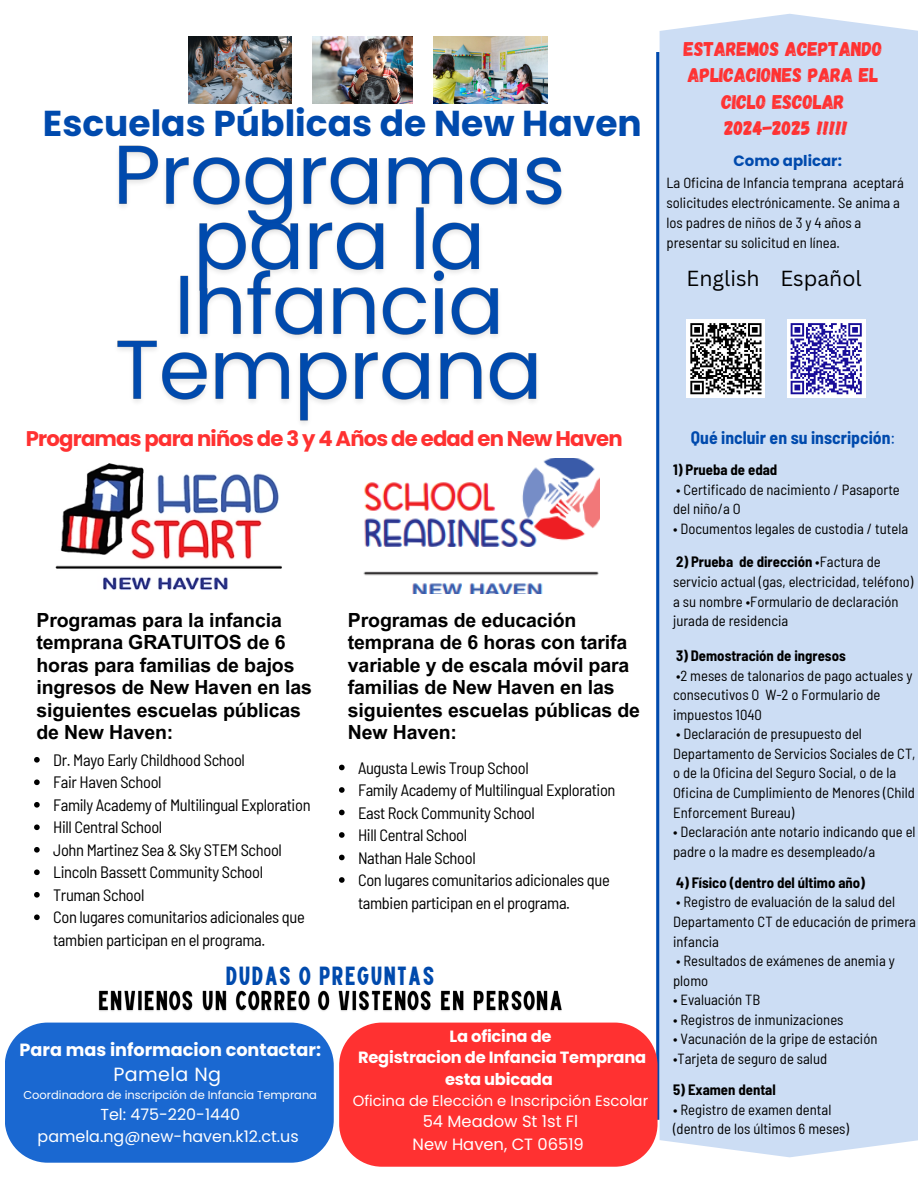
<style>
.page{position:relative;width:918px;height:1188px;background:#fff}
.page>*{position:absolute;margin:0;border:0;box-sizing:border-box;transform-origin:0 0}
.t1{font:700 36px "Poppins";color:#004aad}
.t2{font:26.25px "High Cruiser";color:#004aad}
.t3{font:700 21.15px "Poppins";letter-spacing:-.04em;color:#ff3131}
.t4{font:21.15px "Canva Sans";color:#000}
.t5{font:19.8px/26.5px "Gagalin";color:#ff3131;text-align:center}
.t6{font:700 19.5px/22.5px "Arial Unicode MS";letter-spacing:-.01em;color:#000}
.t7{font:19.05px "Poppins";letter-spacing:.02em;color:#fff}
.t8{font:700 17.7px "Poppins";color:#fff}
.t9{font:700 semi-condensed 17.7px "Barlow";color:#004aad}
.t10{font:semi-condensed 16.5px/22.5px "Barlow";letter-spacing:-.02em;color:#000}
.t11{font:700 16.35px/21.3px "Poppins";letter-spacing:-.015em;color:#fff;text-align:center}
.t12{font:16.35px "Poppins";color:#fff}
.t13{font:15.9px "Poppins";color:#fff}
.t14{font:700 15px "Poppins";color:#004aad}
.t15{font:14.85px "Poppins";color:#fff}
.t16{font:semi-condensed 14.7px/19.5px "Barlow";color:#000}
.t17{font:700 semi-condensed 14.7px "Barlow";color:#000}
.t18{font:11.4px "Poppins";color:#fff}
.s1{font-weight:400}
.s2{font-weight:700}
</style>
<div class="page">
<img style="left:188px;top:37px;width:104px;height:66px">
<img style="left:433px;top:37px;width:114px;height:66px">
<img style="left:313px;top:37px;width:100px;height:66px">
<img style="left:55px;top:463px;width:227px;height:127px">
<img style="left:363px;top:459px;width:236px;height:135px">
<svg style="left:656px;top:52px;width:4px;height:1068px"></svg>
<div style="left:660px;top:14px;width:258px;height:1143px;background:#ccddf4"></div>
<div style="left:5px;top:1023px;width:329px;height:140px;background:#1a68d1"></div>
<svg style="left:339px;top:765px;width:6px;height:5px"></svg>
<svg style="left:339px;top:787px;width:6px;height:6px"></svg>
<svg style="left:339px;top:810px;width:6px;height:5px"></svg>
<svg style="left:339px;top:832px;width:6px;height:6px"></svg>
<svg style="left:339px;top:855px;width:6px;height:5px"></svg>
<svg style="left:339px;top:877px;width:6px;height:6px"></svg>
<img style="left:117px;top:145px;width:445px;height:279px">
<svg style="left:34px;top:757px;width:6px;height:6px"></svg>
<svg style="left:34px;top:779px;width:6px;height:6px"></svg>
<svg style="left:34px;top:802px;width:6px;height:6px"></svg>
<svg style="left:34px;top:824px;width:6px;height:6px"></svg>
<svg style="left:34px;top:847px;width:6px;height:6px"></svg>
<svg style="left:34px;top:869px;width:6px;height:6px"></svg>
<svg style="left:34px;top:892px;width:6px;height:6px"></svg>
<svg style="left:34px;top:914px;width:6px;height:6px"></svg>
<div style="left:339px;top:1023px;width:318px;height:144px;background:#ff3131"></div>
<img style="left:98px;top:990px;width:464px;height:21px">
<div style="left:687px;top:319px;width:78px;height:79px;background:#fff"></div>
<svg style="left:690px;top:323px;width:72px;height:72px"></svg>
<div style="left:787px;top:319px;width:79px;height:79px;background:#fff"></div>
<svg style="left:790px;top:323px;width:72px;height:72px"></svg>
<p class="t1" style="left:43px;top:98px;width:600px">Escuelas Públicas de New Haven</p>
<p class="t5" style="left:684px;top:35px;width:200px">ESTAREMOS ACEPTANDO<br>APLICACIONES PARA EL<br>CICLO ESCOLAR<br>2024-2025 !!!!!</p>
<p class="t14" style="left:734px;top:150px;width:110px">Como aplicar:</p>
<p class="t16" style="left:667px;top:172px;width:239px;line-height:20px">La Oficina de Infancia temprana aceptará solicitudes electrónicamente. Se anima a los padres de niños de 3 y 4 años a presentar su solicitud en línea.</p>
<p class="t4" style="left:687px;top:263px;width:177px">English Español</p>
<p class="t3" style="left:26px;top:424px;width:598px">Programas para niños de 3 y 4 Años de edad en New Haven</p>
<p class="t6" style="left:37px;top:608px;width:277px">Programas para la infancia temprana GRATUITOS de 6 horas para familias de bajos ingresos de New Haven en las siguientes escuelas públicas de New Haven:</p>
<p class="t6" style="left:348px;top:608px;width:294px">Programas de educación temprana de 6 horas con tarifa variable y de escala móvil para familias de New Haven en las siguientes escuelas públicas de<br>New Haven:</p>
<p class="t10" style="left:53px;top:748px;width:193px">Dr. Mayo Early Childhood School</p>
<p class="t10" style="left:53px;top:771px;width:110px">Fair Haven School</p>
<p class="t10" style="left:53px;top:793px;width:259px">Family Academy of Multilingual Exploration</p>
<p class="t10" style="left:53px;top:816px;width:111px">Hill Central School</p>
<p class="t10" style="left:53px;top:838px;width:230px">John Martinez Sea &amp; Sky STEM School</p>
<p class="t10" style="left:53px;top:861px;width:212px">Lincoln Bassett Community School</p>
<p class="t10" style="left:53px;top:883px;width:93px">Truman School</p>
<p class="t10" style="left:53px;top:906px;width:253px">Con lugares comunitarios adicionales que tambien participan en el programa.</p>
<p class="t10" style="left:358px;top:756px;width:172px">Augusta Lewis Troup School</p>
<p class="t10" style="left:358px;top:778px;width:259px">Family Academy of Multilingual Exploration</p>
<h6 class="t10" style="left:358px;top:801px;width:178px">East Rock Community School</h6>
<h6 class="t10" style="left:358px;top:823px;width:111px">Hill Central School</h6>
<p class="t10" style="left:358px;top:846px;width:119px">Nathan Hale School</p>
<p class="t10" style="left:358px;top:868px;width:253px">Con lugares comunitarios adicionales que tambien participan en el programa.</p>
<p class="t2" style="left:225px;top:961px;width:211px">DUDAS O PREGUNTAS</p>
<h2 class="t8" style="left:20px;top:1037px;width:303px">Para mas informacion contactar:</h2>
<p class="t7" style="left:113px;top:1061px;width:109px">Pamela Ng</p>
<p class="t18" style="left:24px;top:1087px;width:295px">Coordinadora de inscripción de Infancia Temprana</p>
<p class="t13" style="left:100px;top:1104px;width:141px">Tel: 475-220-1440</p>
<p class="t13" style="left:38px;top:1126px;width:263px">pamela.ng@new-haven.k12.ct.us</p>
<p class="t11" style="left:450px;top:1026px;width:103px">La oficina de</p>
<p class="t11" style="left:358px;top:1047px;width:290px">Registracion de Infancia Temprana esta ubicada</p>
<p class="t15" style="left:353px;top:1091px;width:297px">Oficina de Elección e Inscripción Escolar</p>
<p class="t12" style="left:423px;top:1110px;width:157px">54 Meadow St 1st Fl</p>
<p class="t12" style="left:413px;top:1133px;width:173px">New Haven, CT 06519</p>
<p class="t9" style="left:691px;top:426px;width:206px">Qué incluir en su inscripción<span class="s1">:</span></p>
<h5 class="t17" style="left:673px;top:461px;width:106px">1) Prueba de edad</h5>
<p class="t16" style="left:673px;top:479px;width:228px">• Certificado de nacimiento / Pasaporte del niño/a O</p>
<p class="t16" style="left:673px;top:518px;width:237px">• Documentos legales de custodia / tutela</p>
<p class="t16" style="left:673px;top:552px;width:242px"><span class="s2">2) Prueba de dirección</span> •Factura de servicio actual (gas, electricidad, teléfono) a su nombre •Formulario de declaración jurada de residencia</p>
<p class="t17" style="left:676px;top:646px;width:171px">3) Demostración de ingresos</p>
<p class="t16" style="left:673px;top:665px;width:241px">•2 meses de talonarios de pago actuales y consecutivos O W-2 o Formulario de impuestos 1040</p>
<p class="t16" style="left:673px;top:724px;width:244px">• Declaración de presupuesto del Departamento de Servicios Sociales de CT, o de la Oficina del Seguro Social, o de la Oficina de Cumplimiento de Menores (Child Enforcement Bureau)</p>
<p class="t16" style="left:673px;top:821px;width:244px">• Declaración ante notario indicando que el padre o la madre es desempleado/a</p>
<p class="t17" style="left:676px;top:873px;width:191px">4) Físico (dentro del último año)</p>
<p class="t16" style="left:673px;top:892px;width:245px">• Registro de evaluación de la salud del<br>Departamento CT de educación de primera infancia</p>
<p class="t16" style="left:673px;top:951px;width:223px">• Resultados de exámenes de anemia y plomo</p>
<p class="t16" style="left:673px;top:990px;width:89px">• Evaluación TB</p>
<p class="t16" style="left:673px;top:1009px;width:172px">• Registros de inmunizaciones</p>
<p class="t16" style="left:673px;top:1029px;width:206px">• Vacunación de la gripe de estación</p>
<p class="t16" style="left:673px;top:1048px;width:156px">•Tarjeta de seguro de salud</p>
<p class="t17" style="left:673px;top:1081px;width:104px">5) Examen dental</p>
<p class="t16" style="left:673px;top:1099px;width:160px">• Registro de examen dental</p>
<p class="t16" style="left:673px;top:1119px;width:178px">(dentro de los últimos 6 meses)</p>
</div>
